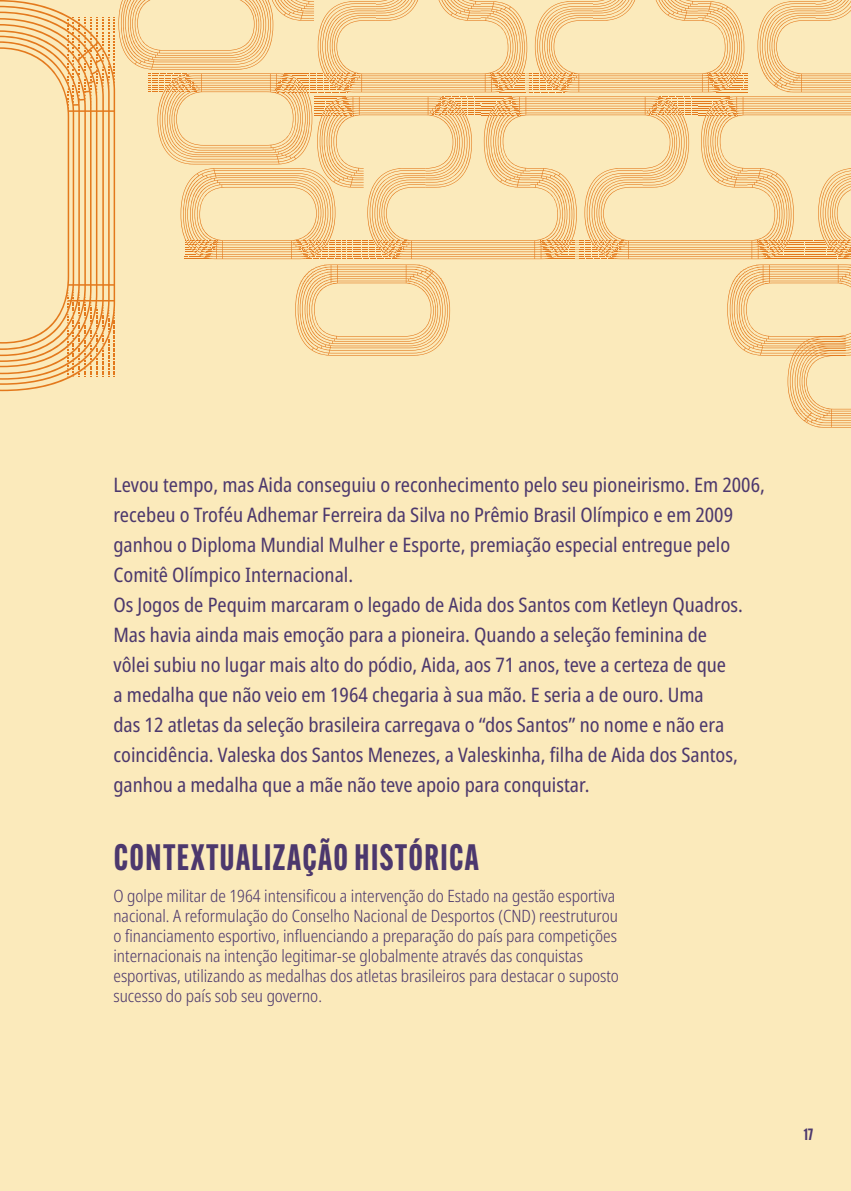
<style>
.page{position:relative;width:851px;height:1191px;background:#fff}
.page>*{position:absolute;margin:0;border:0;box-sizing:border-box;transform-origin:0 0}
.t1{font:700 36px "Alternate Gothic Ex Cond ATF";letter-spacing:.04em;color:#4c386d}
.t2{font:condensed 20px/30px "Noto Sans";color:#4c386d}
.t3{font:300 condensed 17px/20px "Noto Sans";color:#4c386d}
.t4{font:700 16px "Alternate Gothic Ex Cond ATF";color:#4c386d}
</style>
<div class="page">
<div style="left:0;top:0;width:850px;height:1191px;background:#fbeabb"></div>
<svg style="left:0;top:0;width:72px;height:391px"></svg>
<svg style="left:624px;top:0;width:226px;height:92px"></svg>
<svg style="left:67px;top:0;width:557px;height:377px"></svg>
<svg style="left:367px;top:96px;width:282px;height:163px"></svg>
<svg style="left:649px;top:73px;width:202px;height:354px"></svg>
<p class="t2" style="left:113px;top:470px;width:653px">Levou tempo, mas Aida conseguiu o reconhecimento pelo seu pioneirismo. Em 2006, recebeu o Troféu Adhemar Ferreira da Silva no Prêmio Brasil Olímpico e em 2009 ganhou o Diploma Mundial Mulher e Esporte, premiação especial entregue pelo Comitê Olímpico Internacional.<br>Os Jogos de Pequim marcaram o legado de Aida dos Santos com Ketleyn Quadros.<br>Mas havia ainda mais emoção para a pioneira. Quando a seleção feminina de<br>vôlei subiu no lugar mais alto do pódio, Aida, aos 71 anos, teve a certeza de que<br>a medalha que não veio em 1964 chegaria à sua mão. E seria a de ouro. Uma<br>das 12 atletas da seleção brasileira carregava o “dos Santos” no nome e não era coincidência. Valeska dos Santos Menezes, a Valeskinha, filha de Aida dos Santos, ganhou a medalha que a mãe não teve apoio para conquistar.</p>
<h1 class="t1" style="left:114px;top:834px;width:366px">CONTEXTUALIZAÇÃO HISTÓRICA</h1>
<p class="t3" style="left:113px;top:886px;width:507px">O golpe militar de 1964 intensificou a intervenção do Estado na gestão esportiva nacional. A reformulação do Conselho Nacional de Desportos (CND) reestruturou o financiamento esportivo, influenciando a preparação do país para competições internacionais na intenção legitimar-se globalmente através das conquistas esportivas, utilizando as medalhas dos atletas brasileiros para destacar o suposto sucesso do país sob seu governo.</p>
<p class="t4" style="left:803px;top:1124px;width:11px">17</p>
</div>
